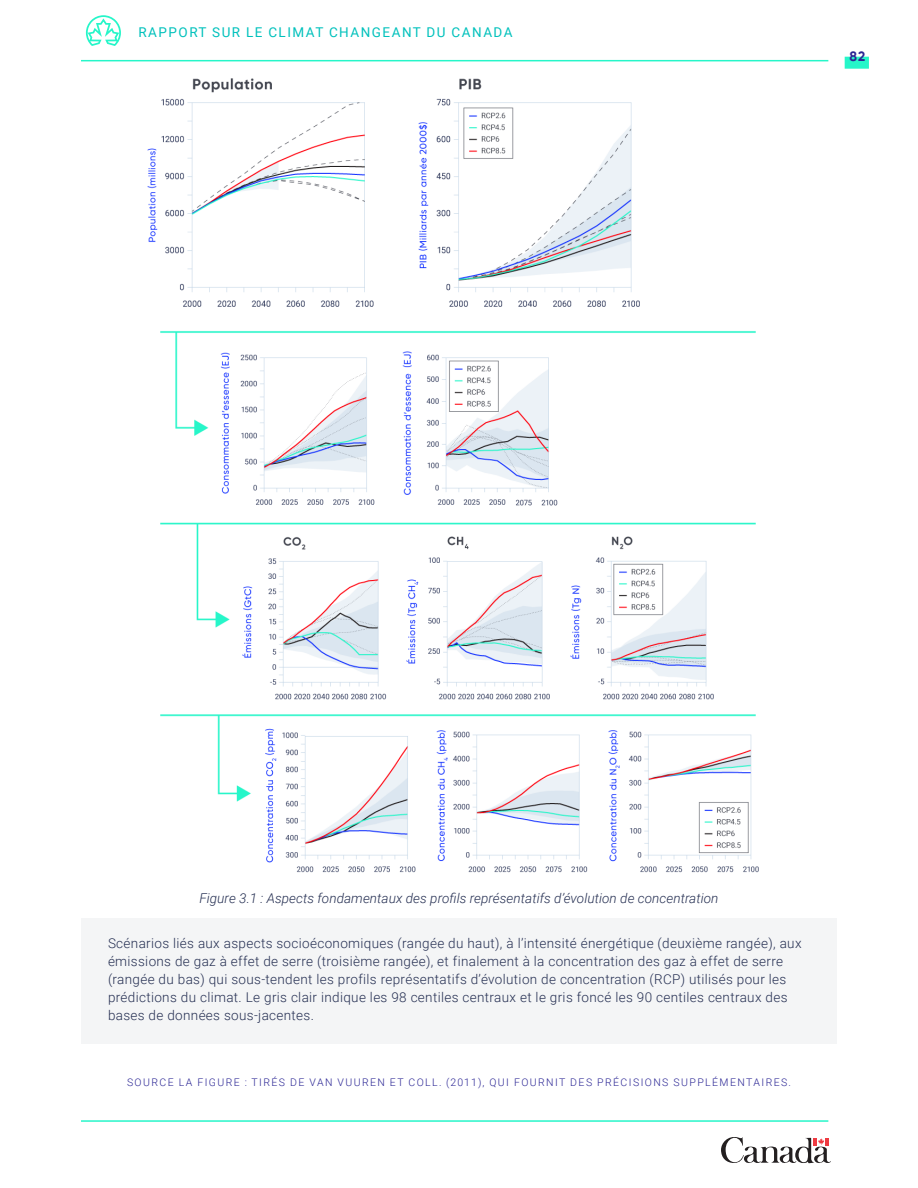
<style>
.page{position:relative;width:918px;height:1188px;background:#fff}
.page>*{position:absolute;margin:0;border:0;box-sizing:border-box;transform-origin:0 0}
.Figure_Caption{font:300 13.5px/18px "Roboto";letter-spacing:.025em;color:#252f52}
.Figure_Number{font:italic 300 13.5px "Roboto";letter-spacing:.005em;color:#252f52}
.t1{font:13.5px "Roboto";letter-spacing:.11em;color:#00c1bc}
.t2{font:700 13.5px "Gilroy";color:#2a2594}
.Figure_Source{font:300 10.5px "Roboto";letter-spacing:.135em;color:#2a2594}
</style>
<div class="page">
<div style="left:845px;top:57px;width:24px;height:12px;background:#26f6c9"></div>
<hr style="left:81px;top:1120px;width:747px;height:2px;background:#26f6c9">
<hr style="left:81px;top:60px;width:747px;height:1px;background:#26f6c9">
<svg style="left:86px;top:15px;width:35px;height:31px"></svg>
<svg style="left:721px;top:1137px;width:110px;height:27px"></svg>
<div style="left:81px;top:918px;width:756px;height:126px;background:#f4f5f6"></div>
<img style="left:147px;top:78px;width:612px;height:795px">
<p class="t1" style="left:138px;top:23px;width:376px">RAPPORT SUR LE CLIMAT CHANGEANT DU CANADA</p>
<p class="t2" style="left:849px;top:48px;width:17px">82</p>
<p class="Figure_Number" style="left:199px;top:889px;width:521px">Figure 3.1 : Aspects fondamentaux des profils représentatifs d’évolution de concentration</p>
<p class="Figure_Caption" style="left:108px;top:934px;width:695px">Scénarios liés aux aspects socioéconomiques (rangée du haut), à l’intensité énergétique (deuxième rangée), aux émissions de gaz à effet de serre (troisième rangée), et finalement à la concentration des gaz à effet de serre (rangée du bas) qui sous-tendent les profils représentatifs d’évolution de concentration (RCP) utilisés pour les prédictions du climat. Le gris clair indique les 98 centiles centraux et le gris foncé les 90 centiles centraux des bases de données sous-jacentes.</p>
<p class="Figure_Source" style="left:127px;top:1075px;width:666px">SOURCE LA FIGURE : TIRÉS DE VAN VUUREN ET COLL. (2011), QUI FOURNIT DES PRÉCISIONS SUPPLÉMENTAIRES.</p>
</div>
